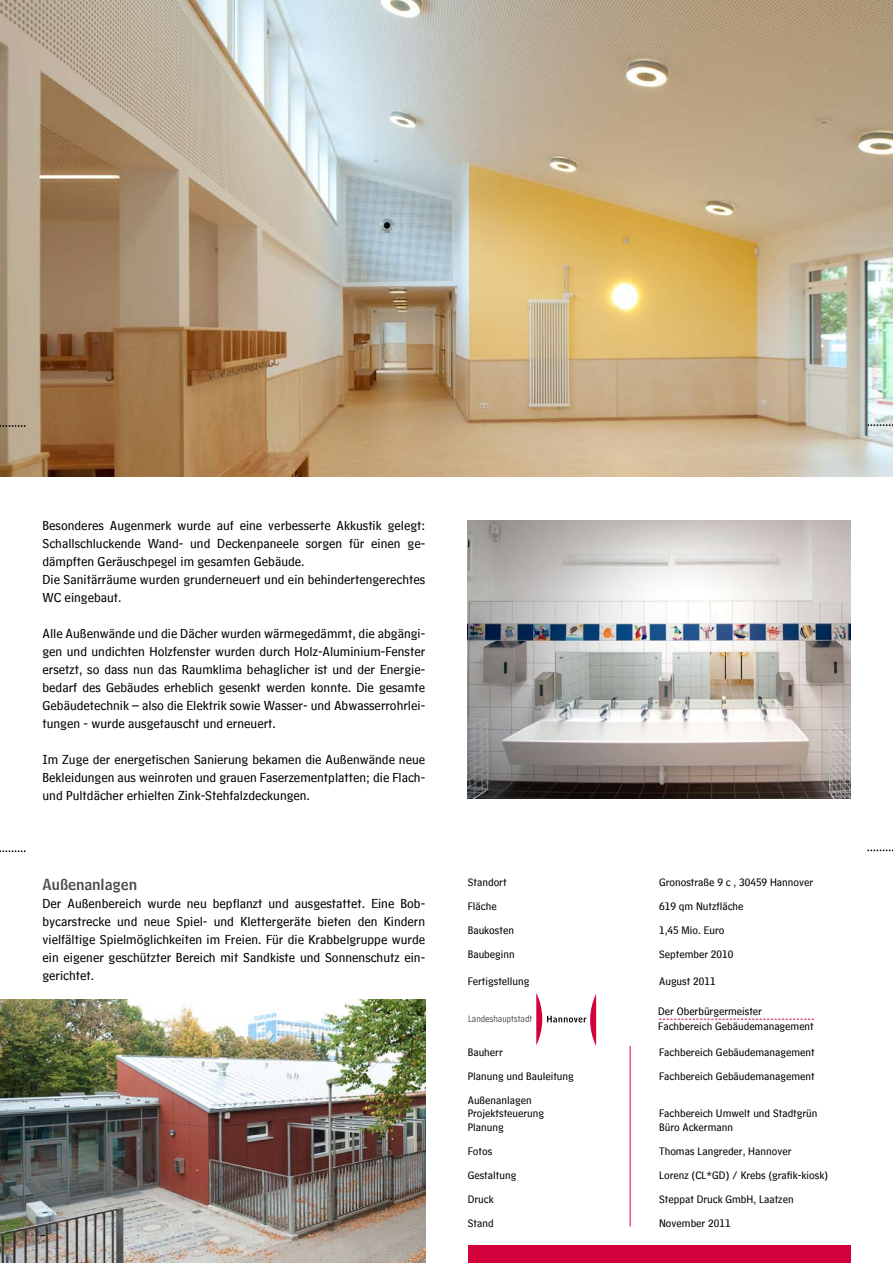
<style>
.page{position:relative;width:893px;height:1263px;background:#fff}
.page>*{position:absolute;margin:0;border:0;box-sizing:border-box;transform-origin:0 0}
.t1{font:15px "HM Headline";color:#4b4b4d}
.t2{font:13.5px/18px "HM Text";color:#000;text-align:justify}
.t3{font:11.25px/15px "HM Text";color:#000}
.t4{font:9.9px "HM Comment";color:#4b4b4d}
</style>
<div class="page">
<div style="left:468px;top:1246px;width:382px;height:17px;background:#d4003c"></div>
<hr style="left:630px;top:1046px;width:1px;height:180px;background:#d4003c">
<svg style="left:659px;top:1019px;width:155px;height:1px"></svg>
<svg style="left:536px;top:993px;width:60px;height:53px"></svg>
<svg style="left:867px;top:850px;width:26px;height:1px"></svg>
<svg style="left:0;top:850px;width:26px;height:2px"></svg>
<img style="left:0;top:0;width:893px;height:476px">
<img style="left:0;top:999px;width:425px;height:264px">
<img style="left:468px;top:521px;width:382px;height:277px">
<p class="t2" style="left:43px;top:514px;width:384px;text-align:left">Besonderes Augenmerk wurde auf eine verbesserte Akkustik gelegt:<br>Schallschluckende Wand- und Deckenpaneele sorgen für einen ge&shy;dämpften Geräuschpegel im gesamten Gebäude.<br>Die Sanitärräume wurden grunderneuert und ein behindertengerechtes WC eingebaut.</p>
<p class="t2" style="left:43px;top:622px;width:384px">Alle Außenwände und die Dächer wurden wärmegedämmt, die abgängi&shy;gen und undichten Holzfenster wurden durch Holz-Aluminium-Fenster ersetzt, so dass nun das Raumklima behaglicher ist und der Energie&shy;bedarf des Gebäudes erheblich gesenkt werden konnte. Die gesamte Gebäudetechnik – also die Elektrik sowie Wasser- und Abwasserrohrlei&shy;tungen - wurde ausgetauscht und erneuert.</p>
<p class="t2" style="left:43px;top:748px;width:384px">Im Zuge der energetischen Sanierung bekamen die Außenwände neue Bekleidungen aus weinroten und grauen Faserzementplatten; die Flach&shy;und Pultdächer erhielten Zink-Stehfalzdeckungen.</p>
<p class="t1" style="left:43px;top:872px;width:96px">Außenanlagen</p>
<p class="t2" style="left:43px;top:892px;width:384px">Der Außenbereich wurde neu bepflanzt und ausgestattet. Eine Bob&shy;bycarstrecke und neue Spiel- und Klettergeräte bieten den Kindern vielfältige Spielmöglichkeiten im Freien. Für die Krabbelgruppe wurde ein eigener geschützter Bereich mit Sandkiste und Sonnenschutz ein&shy;gerichtet.</p>
<p class="t3" style="left:468px;top:873px;width:40px">Standort</p>
<p class="t3" style="left:659px;top:873px;width:156px">Gronostraße 9 c , 30459 Hannover</p>
<p class="t3" style="left:468px;top:897px;width:30px">Fläche</p>
<p class="t3" style="left:659px;top:897px;width:86px">619 qm Nutzfläche</p>
<p class="t3" style="left:468px;top:921px;width:48px">Baukosten</p>
<p class="t3" style="left:659px;top:921px;width:67px">1,45 Mio. Euro</p>
<p class="t3" style="left:468px;top:945px;width:49px">Baubeginn</p>
<p class="t3" style="left:659px;top:945px;width:76px">September 2010</p>
<p class="t3" style="left:468px;top:972px;width:63px">Fertigstellung</p>
<p class="t3" style="left:659px;top:972px;width:58px">August 2011</p>
<p class="t4" style="left:468px;top:1009px;width:66px">Landeshauptstadt</p>
<p class="t3" style="left:658px;top:1001px;width:157px">Der Oberbürgermeister<br>Fachbereich Gebäudemanagement</p>
<p class="t3" style="left:468px;top:1042px;width:36px">Bauherr</p>
<p class="t3" style="left:659px;top:1042px;width:157px">Fachbereich Gebäudemanagement</p>
<p class="t3" style="left:468px;top:1066px;width:108px">Planung und Bauleitung</p>
<p class="t3" style="left:659px;top:1066px;width:157px">Fachbereich Gebäudemanagement</p>
<p class="t3" style="left:468px;top:1091px;width:78px;line-height:13.5px">Außenanlagen<br>Projektsteuerung</p>
<p class="t3" style="left:659px;top:1104px;width:160px">Fachbereich Umwelt und Stadtgrün</p>
<p class="t3" style="left:468px;top:1117px;width:37px">Planung</p>
<p class="t3" style="left:659px;top:1117px;width:75px">Büro Ackermann</p>
<p class="t3" style="left:468px;top:1141px;width:26px">Fotos</p>
<p class="t3" style="left:659px;top:1141px;width:134px">Thomas Langreder, Hannover</p>
<p class="t3" style="left:468px;top:1165px;width:50px">Gestaltung</p>
<p class="t3" style="left:659px;top:1165px;width:171px">Lorenz (CL*GD) / Krebs (grafik-kiosk)</p>
<p class="t3" style="left:468px;top:1189px;width:27px">Druck</p>
<p class="t3" style="left:659px;top:1189px;width:136px">Steppat Druck GmbH, Laatzen</p>
<p class="t3" style="left:468px;top:1213px;width:27px">Stand</p>
<p class="t3" style="left:659px;top:1213px;width:73px">November 2011</p>
</div>
